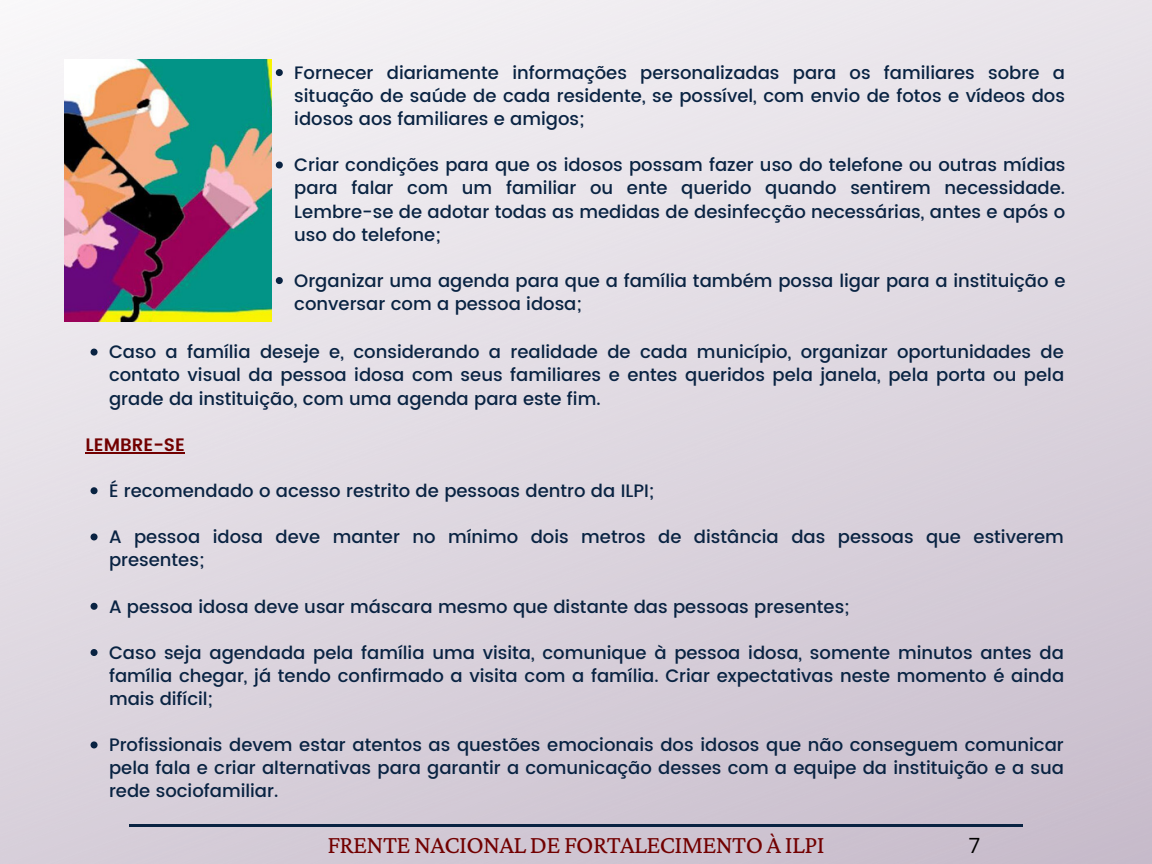
<style>
.page{position:relative;width:1152px;height:864px;background:#fff}
.page>*{position:absolute;margin:0;border:0;box-sizing:border-box;transform-origin:0 0}
.t1{font:25.95px "Crimson Pro";letter-spacing:-.025em;color:#720000}
.t2{font:21px "Open Sans";color:#000}
.t3{font:500 18px/23.1px "Poppins";color:#092342;text-align:justify}
.t4{font:600 18px "Poppins";color:#720000}
</style>
<div class="page">
<img style="left:0;top:0;width:1152px;height:864px">
<svg style="left:276px;top:69px;width:7px;height:7px"></svg>
<svg style="left:276px;top:162px;width:7px;height:7px"></svg>
<svg style="left:276px;top:277px;width:7px;height:7px"></svg>
<hr style="left:130px;top:824px;width:893px;height:2px;background:#092342">
<img style="left:64px;top:60px;width:207px;height:262px">
<svg style="left:91px;top:349px;width:7px;height:7px"></svg>
<svg style="left:91px;top:487px;width:7px;height:7px"></svg>
<svg style="left:91px;top:533px;width:7px;height:7px"></svg>
<svg style="left:91px;top:603px;width:7px;height:7px"></svg>
<svg style="left:91px;top:649px;width:7px;height:7px"></svg>
<svg style="left:91px;top:741px;width:7px;height:7px"></svg>
<hr style="left:86px;top:452px;width:99px;height:2px;background:#720000">
<p class="t3" style="left:294px;top:61px;width:772px">Fornecer diariamente informações personalizadas para os familiares sobre a situação de saúde de cada residente, se possível, com envio de fotos e vídeos dos idosos aos familiares e amigos;</p>
<p class="t3" style="left:294px;top:154px;width:773px">Criar condições para que os idosos possam fazer uso do telefone ou outras mídias para falar com um familiar ou ente querido quando sentirem necessidade.<br>Lembre-se de adotar todas as medidas de desinfecção necessárias, antes e após o uso do telefone;</p>
<p class="t3" style="left:294px;top:269px;width:773px">Organizar uma agenda para que a família também possa ligar para a instituição e conversar com a pessoa idosa;</p>
<p class="t3" style="left:109px;top:341px;width:957px">Caso a família deseje e, considerando a realidade de cada município, organizar oportunidades de contato visual da pessoa idosa com seus familiares e entes queridos pela janela, pela porta ou pela grade da instituição, com uma agenda para este fim.</p>
<p class="t4" style="left:86px;top:434px;width:101px">LEMBRE-SE</p>
<p class="t3" style="left:109px;top:479px;width:547px">É recomendado o acesso restrito de pessoas dentro da ILPI;</p>
<p class="t3" style="left:109px;top:526px;width:956px">A pessoa idosa deve manter no mínimo dois metros de distância das pessoas que estiverem presentes;</p>
<p class="t3" style="left:109px;top:595px;width:742px">A pessoa idosa deve usar máscara mesmo que distante das pessoas presentes;</p>
<p class="t3" style="left:109px;top:641px;width:957px">Caso seja agendada pela família uma visita, comunique à pessoa idosa, somente minutos antes da família chegar, já tendo confirmado a visita com a família. Criar expectativas neste momento é ainda mais difícil;</p>
<p class="t3" style="left:109px;top:733px;width:956px">Profissionais devem estar atentos as questões emocionais dos idosos que não conseguem comunicar pela fala e criar alternativas para garantir a comunicação desses com a equipe da instituição e a sua rede sociofamiliar.</p>
<h1 class="t1" style="left:327px;top:830px;width:499px">FRENTE NACIONAL DE FORTALECIMENTO À ILPI</h1>
<p class="t2" style="left:968px;top:830px;width:13px">7</p>
</div>
